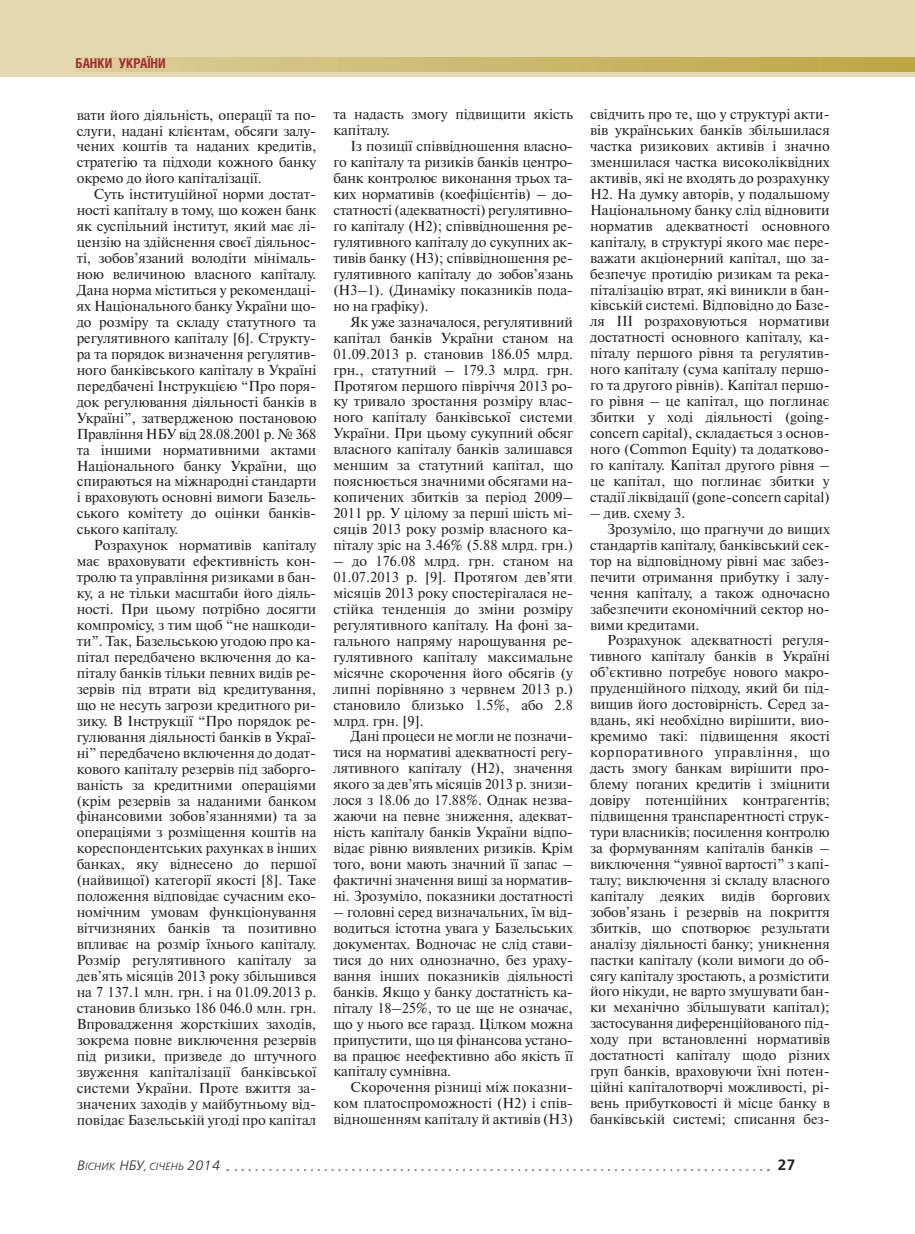
<style>
.page{position:relative;width:915px;height:1234px;background:#fff}
.page>*{position:absolute;margin:0;border:0;box-sizing:border-box;transform-origin:0 0}
.t1{font:15px "Free Set Demi Bold C";color:#231f20}
.t2{font:14.4px/15.9px "Newton C";letter-spacing:-.005em;color:#231f20;text-align:justify}
.t3{font:14.4px "Newton C";letter-spacing:.04em;color:#231f20}
.t4{font:700 13.5px "Helios Cond";color:#9e2d32}
.t5{font:italic 10.5px "Free Set Light C";color:#231f20}
.s1{font-size:13.5px}
</style>
<div class="page">
<div style="left:0;top:0;width:914px;height:77px;background:#e5d8ae"></div>
<svg style="left:78px;top:57px;width:836px;height:14px;background:#cbb96f"></svg>
<svg style="left:227px;top:1169px;width:534px;height:1px"></svg>
<p class="t4" style="left:75px;top:58px;width:92px">БАНКИ УКРАЇНИ</p>
<p class="t2" style="left:77px;top:108px;width:241px">вати його діяльність, операції та по&shy;слуги, надані клієнтам, обсяги залу&shy;чених коштів та наданих кредитів, стратегію та підходи кожного банку окремо до його капіталізації.</p>
<p class="t2" style="left:77px;top:188px;width:241px;text-indent:17px">Суть інституційної норми достат&shy;ності капіталу в тому, що кожен банк як суспільний інститут, який має лі&shy;цензію на здійснення своєї діяльнос&shy;ті, зобов’язаний володіти мінімаль&shy;ною величиною власного капіталу.<br>Дана норма міститься у рекомендаці&shy;ях Національного банку України що&shy;до розміру та складу статутного та регулятивного капіталу [6]. Структу&shy;ра та порядок визначення регулятив&shy;ного банківського капіталу в Україні передбачені Інструкцією “Про поря&shy;док регулювання діяльності банків в Україні”, затвердженою постановою Правління НБУ від 28.08.2001 р. № 368 та іншими нормативними актами Національного банку України, що спираються на міжнародні стандарти і враховують основні вимоги Базель&shy;ського комітету до оцінки банків&shy;ського капіталу.</p>
<p class="t2" style="left:77px;top:538px;width:241px;text-indent:17px">Розрахунок нормативів капіталу має враховувати ефективність кон&shy;тролю та управління ризиками в бан&shy;ку, а не тільки масштаби його діяль&shy;ності. При цьому потрібно досягти компромісу, з тим щоб “не нашкоди&shy;ти”. Так, Базельською угодою про ка&shy;пітал передбачено включення до ка&shy;піталу банків тільки певних видів ре&shy;зервів під втрати від кредитування, що не несуть загрози кредитного ри&shy;зику. В Інструкції “Про порядок ре&shy;гулювання діяльності банків в Украї&shy;ні” передбачено включення до додат&shy;кового капіталу резервів під заборго&shy;ваність за кредитними операціями (крім резервів за наданими банком фінансовими зобов’язаннями) та за операціями з розміщення коштів на кореспондентських рахунках в інших банках, яку віднесено до першої (найвищої) категорії якості [8]. Таке положення відповідає сучасним еко&shy;номічним умовам функціонування вітчизняних банків та позитивно впливає на розмір їхнього капіталу.<br>Розмір регулятивного капіталу за дев’ять місяців 2013 року збільшився на 7 137.1 млн. грн. і на 01.09.2013 р. становив близько 186 046.0 млн. грн.<br>Впровадження жорсткіших заходів, зокрема повне виключення резервів під ризики, призведе до штучного звуження капіталізації банківської системи Ук раїни. Проте вжиття за&shy;значених заходів у майбутньому від&shy;повідає Базельській угоді про капітал</p>
<p class="t2" style="left:333px;top:108px;width:241px">та надасть змогу підвищити якість капіталу.</p>
<p class="t2" style="left:333px;top:140px;width:241px;text-indent:17px">Із позиції співвідношення власно&shy;го капіталу та ризиків банків центро&shy;банк контролює виконання трьох та&shy;ких нормативів (коефіцієнтів) – до&shy;статності (адекватності) регулятивно&shy;го капіталу (Н2); співвідношення ре&shy;гулятивного капіталу до сукупних ак&shy;тивів банку (Н3); співвідношення ре&shy;гулятивного капіталу до зобов’язань (Н3–1). (Динаміку показників пода&shy;но на графіку).</p>
<p class="t2" style="left:333px;top:315px;width:241px;text-indent:17px">Як уже зазначалося, регулятивний капітал банків України станом на 01.09.2013 р. становив 186.05 млрд. грн., статутний – 179.3 млрд. грн.<br>Протягом першого півріччя 2013 ро&shy;ку тривало зростання розміру влас&shy;ного капіталу банківської системи України. При цьому сукупний обсяг власного капіталу банків залишався меншим за статутний капітал, що пояснюється значними обсягами на&shy;копичених збитків за період 2009– 2011 рр. У цілому за перші шість мі&shy;сяців 2013 року розмір власного ка&shy;піталу зріс на 3.46% (5.88 млрд. грн.)</p>
<p class="t2" style="left:333px;top:554px;width:241px">– до 176.08 млрд. грн. станом на 01.07.2013 р. [9]. Протягом дев’яти місяців 2013 року спостерігалася не&shy;стійка тенденція до зміни розміру регулятивного капіталу. На фоні за&shy;гального напряму нарощування ре&shy;гулятивного капіталу максимальне місячне скорочення його обсягів (у липні порівняно з червнем 2013 р.) становило близько 1.5%, або 2.8 млрд. грн. [9].</p>
<p class="t2" style="left:333px;top:730px;width:241px;text-indent:17px">Дані процеси не могли не позначи&shy;тися на нормативі адекватності регу&shy;лятивного капіталу (Н2), значення якого за дев’ять місяців 2013 р. знизи&shy;лося з 18.06 до 17.88%. Однак незва&shy;жаючи на певне зниження, адекват&shy;ність капіталу банків України відпо&shy;відає рівню виявлених ризиків. Крім того, вони мають значний її запас – фактичні значення вищі за норматив&shy;ні. Зрозуміло, показники достатності</p>
<p class="t2" style="left:333px;top:905px;width:241px">– головні серед визначальних, їм від&shy;водиться істотна увага у Базельських документах. Водночас не слід стави&shy;тися до них однозначно, без ураху&shy;вання інших показників діяльності банків. Якщо у банку достатність ка&shy;піталу 18–25%, то це ще не означає, що у нього все гаразд. Цілком можна припустити, що ця фінансова устано&shy;ва працює неефективно або якість її капіталу сумнівна.</p>
<p class="t2" style="left:333px;top:1080px;width:241px;text-indent:17px">Скорочення різниці між показни&shy;ком платоспроможності (Н2) і спів&shy;відношенням капіталу й активів (Н3)</p>
<p class="t2" style="left:590px;top:108px;width:241px">свідчить про те, що у структурі акти&shy;вів українських банків збільшилася частка ризикових активів і значно зменшилася частка високоліквідних активів, які не входять до розрахунку Н2. На думку авторів, у подальшому Національному банку слід відновити норматив адекватності основного капіталу, в структурі якого має пере&shy;важати акціонерний капітал, що за&shy;безпечує протидію ризикам та река&shy;піталізацію втрат, які виникли в бан&shy;ківській системі. Відповідно до Базе&shy;ля ІІІ розраховуються нормативи достатності основного капіталу, ка&shy;піталу першого рівня та регулятив&shy;ного капіталу (сума капіталу першо&shy;го та другого рівнів). Капітал першо&shy;го рівня – це капітал, що поглинає збитки у ході діяльності (going&shy;concern capital), складається з основ&shy;ного (Common Equity) та додатково&shy;го капіталу. Капітал другого рівня – це капітал, що поглинає збитки у стадії ліквідації (gone-concern capital)</p>
<p class="t2" style="left:590px;top:506px;width:97px">– див. схему 3.</p>
<p class="t2" style="left:607px;top:522px;width:224px">Зрозуміло, що прагнучи до вищих</p>
<p class="t2" style="left:590px;top:538px;width:241px">стандартів капіталу, банківський сек-</p>
<p class="t2" style="left:590px;top:554px;width:241px">тор на відповідному рівні має забез-</p>
<p class="t2" style="left:590px;top:570px;width:241px">печити отримання прибутку і залу-</p>
<p class="t2" style="left:590px;top:586px;width:241px">чення капіталу, а також одночасно</p>
<p class="t2" style="left:590px;top:602px;width:241px">забезпечити економічний сектор но-</p>
<p class="t2" style="left:590px;top:618px;width:111px">вими кредитами.</p>
<p class="t2" style="left:607px;top:634px;width:224px">Розрахунок адекватності регуля-</p>
<p class="t2" style="left:590px;top:650px;width:241px">тивного капіталу банків в Україні</p>
<p class="t2" style="left:590px;top:665px;width:241px">об’єктивно потребує нового макро-</p>
<p class="t2" style="left:590px;top:681px;width:241px">пруденційного підходу, який би під-</p>
<p class="t2" style="left:590px;top:697px;width:241px">вищив його достовірність. Серед за-</p>
<p class="t2" style="left:590px;top:713px;width:241px">вдань, які необхідно вирішити, вио-</p>
<p class="t2" style="left:590px;top:729px;width:241px">кремимо такі: підвищення якості</p>
<p class="t3" style="left:590px;top:746px;width:241px">корпоративного управління, що</p>
<p class="t2" style="left:590px;top:761px;width:241px">дасть змогу банкам вирішити про-</p>
<p class="t2" style="left:590px;top:777px;width:241px">блему поганих кредитів і зміцнити</p>
<p class="t2" style="left:590px;top:793px;width:241px">довіру потенційних контрагентів;</p>
<p class="t2" style="left:590px;top:809px;width:241px">підвищення транспарентності струк-</p>
<p class="t2" style="left:590px;top:825px;width:241px">тури власників; посилення контролю</p>
<p class="t2" style="left:590px;top:841px;width:241px">за формуванням капіталів банків –</p>
<p class="t2" style="left:590px;top:857px;width:241px">виключення “уявної вартості” з капі-</p>
<p class="t2" style="left:590px;top:873px;width:241px">талу; виключення зі складу власного</p>
<p class="t2" style="left:590px;top:889px;width:241px">капіталу деяких видів боргових</p>
<p class="t2" style="left:590px;top:905px;width:241px">зобов’язань і резервів на покриття</p>
<p class="t2" style="left:590px;top:921px;width:241px">збитків, що спотворює результати</p>
<p class="t2" style="left:590px;top:936px;width:241px">аналізу діяльності банку; уникнення</p>
<p class="t2" style="left:590px;top:952px;width:241px">пастки капіталу (коли вимоги до об-</p>
<p class="t2" style="left:590px;top:968px;width:241px">сягу капіталу зростають, а розмістити</p>
<p class="t2" style="left:590px;top:984px;width:241px">його нікуди, не варто змушувати бан-</p>
<p class="t2" style="left:590px;top:1000px;width:241px">ки механічно збільшувати капітал);</p>
<p class="t2" style="left:590px;top:1016px;width:241px">застосування диференційованого під-</p>
<p class="t2" style="left:590px;top:1032px;width:241px">ходу при встановленні нормативів</p>
<p class="t2" style="left:590px;top:1048px;width:241px">достатності капіталу щодо різних</p>
<p class="t2" style="left:590px;top:1064px;width:241px">груп банків, враховуючи їхні потен-</p>
<p class="t2" style="left:590px;top:1080px;width:241px">ційні капіталотворчі можливості, рі-</p>
<p class="t2" style="left:590px;top:1096px;width:241px">вень прибутковості й місце банку в</p>
<p class="t2" style="left:590px;top:1112px;width:241px">банківській системі; списання без-</p>
<p class="t5" style="left:77px;top:1161px;width:144px"><span class="s1">В</span>ІСНИК <span class="s1">НБУ</span>, СІЧЕНЬ <span class="s1">2014</span></p>
<p class="t1" style="left:777px;top:1158px;width:20px">27</p>
</div>
